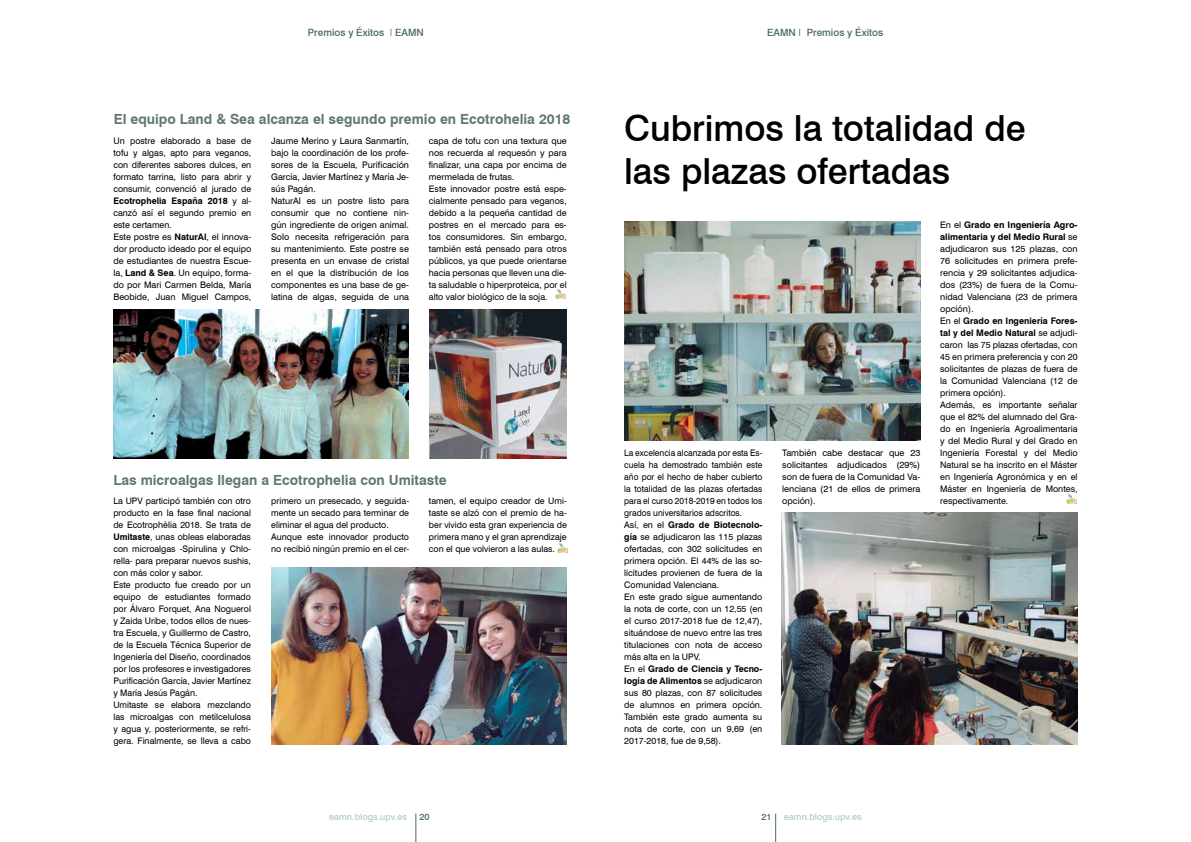
<style>
.page{position:relative;width:1191px;height:842px;background:#fff}
.page>*{position:absolute;margin:0;border:0;box-sizing:border-box;transform-origin:0 0}
.t1{font:500 36px/43.2px "Swiss 721 BT";color:#000}
.t2{font:700 14px "Swiss 721 BT";color:#607875}
.t3{font:500 10px "Swiss 721 BT";color:#496a65}
.t4{font:9px/12px "Swiss 721 BT";color:#000}
.t5{font:9px/12px "Swiss 721 BT";color:#000;scale:.94 1}
.t6{font:500 9px "Swiss 721 BT";color:#b5cdc2}
.t7{font:500 9px "Swiss 721 BT";color:#496a65}
.s1{font-weight:300;font-stretch:expanded}
.s2{font-weight:700}
</style>
<div class="page">
<svg style="left:415px;top:814px;width:1px;height:28px"></svg>
<svg style="left:775px;top:814px;width:1px;height:28px"></svg>
<img style="left:113px;top:309px;width:295px;height:149px">
<img style="left:429px;top:309px;width:138px;height:149px">
<svg style="left:555px;top:289px;width:11px;height:10px"></svg>
<img style="left:781px;top:513px;width:296px;height:231px">
<img style="left:624px;top:221px;width:296px;height:220px">
<svg style="left:1066px;top:494px;width:11px;height:10px"></svg>
<svg style="left:557px;top:543px;width:11px;height:10px"></svg>
<img style="left:271px;top:568px;width:296px;height:176px">
<p class="t3" style="left:308px;top:26px;width:118px">Premios y Éxitos <span class="s1">I</span> EAMN</p>
<p class="t3" style="left:767px;top:26px;width:118px">EAMN <span class="s1">I</span> Premios y Éxitos</p>
<h2 class="t2" style="left:114px;top:111px;width:458px">El equipo Land &amp; Sea alcanza el segundo premio en Ecotrohelia 2018</h2>
<p class="t4" style="left:113px;top:135px;width:139px">Un postre elaborado a base de tofu y algas, apto para veganos, con diferentes sabores dulces, en formato tarrina, listo para abrir y consumir, convenció al jurado de<br><span class="s2">Ecotrophelia España 2018</span> y al&shy;canzó así el segundo premio en este certamen.<br>Este postre es <span class="s2">NaturAl</span>, el innova&shy;dor producto ideado por el equipo de estudiantes de nuestra Escue&shy;la, <span class="s2">Land &amp; Sea</span>. Un equipo, forma&shy;do por Mari Carmen Belda, María<br>Beobide, Juan Miguel Campos,</p>
<p class="t4" style="left:271px;top:135px;width:139px">Jaume Merino y Laura Sanmartín, bajo la coordinación de los profe&shy;sores de la Escuela, Purificación<br>García, Javier Martínez y María Je&shy;sús Pagán.<br>NaturAl es un postre listo para consumir que no contiene nin&shy;gún ingrediente de origen animal.<br>Solo necesita refrigeración para su mantenimiento. Este postre se presenta en un envase de cristal en el que la distribución de los componentes es una base de ge&shy;latina de algas, seguida de una</p>
<p class="t4" style="left:429px;top:135px;width:139px">capa de tofu con una textura que nos recuerda al requesón y para finalizar, una capa por encima de mermelada de frutas.<br>Este innovador postre está espe&shy;cialmente pensado para veganos, debido a la pequeña cantidad de postres en el mercado para es&shy;tos consumidores. Sin embargo, también está pensado para otros públicos, ya que puede orientarse hacia personas que lleven una die&shy;ta saludable o hiperproteica, por el alto valor biológico de la soja.</p>
<h2 class="t2" style="left:113px;top:471px;width:335px">Las microalgas llegan a Ecotrophelia con Umitaste</h2>
<p class="t4" style="left:113px;top:495px;width:139px">La UPV participó también con otro producto en la fase final nacional de Ecotrophèlia 2018. Se trata de<br><span class="s2">Umitaste</span>, unas obleas elaboradas con microalgas -Spirulina y Chlo&shy;rella- para preparar nuevos sushis, con más color y sabor.<br>Este producto fue creado por un equipo de estudiantes formado por Álvaro Forquet, Ana Noguerol y Zaida Uribe, todos ellos de nues&shy;tra Escuela, y Guillermo de Castro, de la Escuela Técnica Superior de<br>Ingeniería del Diseño, coordinados por los profesores e investigadores<br>Purificación García, Javier Martínez y María Jesús Pagán.<br>Umitaste se elabora mezclando las microalgas con metilcelulosa y agua y, posteriormente, se refri&shy;gera. Finalmente, se lleva a cabo</p>
<p class="t4" style="left:271px;top:495px;width:139px">primero un presecado, y seguida&shy;mente un secado para terminar de eliminar el agua del producto.<br>Aunque este innovador producto no recibió ningún premio en el cer-</p>
<p class="t4" style="left:429px;top:495px;width:139px;text-align:justify">tamen, el equipo creador de Umi&shy;taste se alzó con el premio de ha&shy;ber vivido esta gran experiencia de primera mano y el gran aprendizaje con el que volvieron a las aulas.</p>
<h1 class="t1" style="left:624px;top:106px;width:403px">Cubrimos la totalidad de las plazas ofertadas</h1>
<p class="t4" style="left:940px;top:219px;width:139px">En el <span class="s2">Grado en Ingeniería Agro&shy;alimentaria y del Medio Rural</span> se adjudicaron sus 125 plazas, con<br>76 solicitudes en primera prefe&shy;rencia y 29 solicitantes adjudica&shy;dos (23%) de fuera de la Comu&shy;nidad Valenciana (23 de primera opción).<br>En el <span class="s2">Grado en Ingeniería Fores&shy;tal y del Medio Natural</span> se adjudi&shy;caron las 75 plazas ofertadas, con<br>45 en primera preferencia y con 20 solicitantes de plazas de fuera de la Comunidad Valenciana (12 de primera opción).<br>Además, es importante señalar que el 82% del alumnado del Gra&shy;do en Ingeniería Agroalimentaria y del Medio Rural y del Grado en<br>Ingeniería Forestal y del Medio<br>Natural se ha inscrito en el Máster en Ingeniería Agronómica y en el<br>Máster en Ingeniería de Montes, respectivamente.</p>
<p class="t5" style="left:624px;top:447px;width:148px">La excelencia alcanzada por esta Es&shy;cuela ha demostrado también este año por el hecho de haber cubierto la totalidad de las plazas ofertadas para el curso 2018-2019 en todos los grados universitarios adscritos.<br>Así, en el <span class="s2">Grado de Biotecnolo&shy;gía</span> se adjudicaron las 115 plazas ofertadas, con 302 solicitudes en primera opción. El 44% de las so&shy;licitudes provienen de fuera de la<br>Comunidad Valenciana.<br>En este grado sigue aumentando la nota de corte, con un 12,55 (en el curso 2017-2018 fue de 12,47), situándose de nuevo entre las tres titulaciones con nota de acceso más alta en la UPV.<br>En el <span class="s2">Grado de Ciencia y Tecno&shy;logía de Alimentos</span> se adjudicaron sus 80 plazas, con 87 solicitudes de alumnos en primera opción.<br>También este grado aumenta su nota de corte, con un 9,69 (en<br>2017-2018, fue de 9,58).</p>
<p class="t4" style="left:782px;top:447px;width:140px;text-align:justify">También cabe destacar que 23 solicitantes adjudicados (29%) son de fuera de la Comunidad Va&shy;lenciana (21 de ellos de primera opción).</p>
<p class="t6" style="left:329px;top:812px;width:79px">eamn.blogs.upv.es</p>
<p class="t7" style="left:419px;top:812px;width:12px">20</p>
<p class="t7" style="left:761px;top:812px;width:12px">21</p>
<p class="t6" style="left:784px;top:812px;width:79px">eamn.blogs.upv.es</p>
</div>
